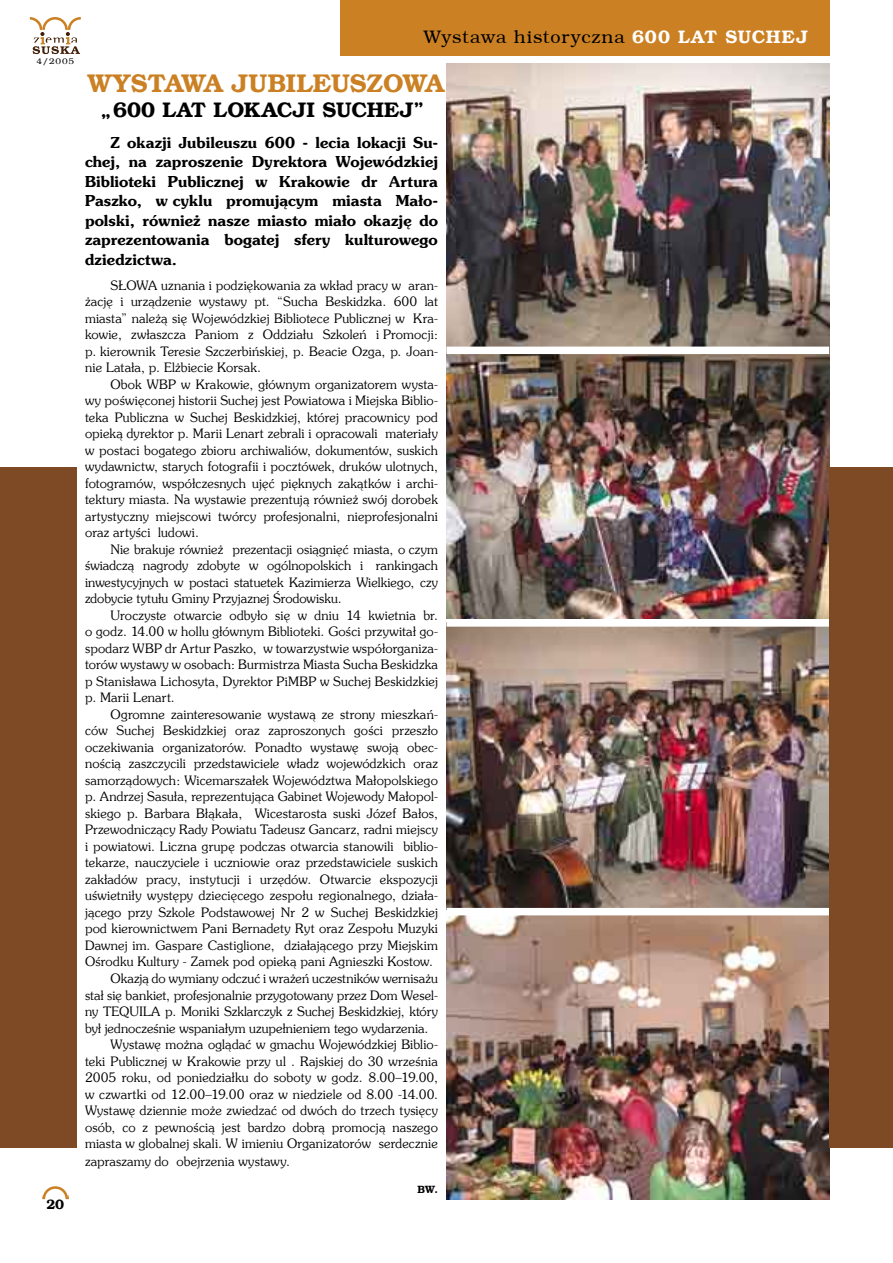
<style>
.page{position:relative;width:893px;height:1263px;background:#fff}
.page>*{position:absolute;margin:0;border:0;box-sizing:border-box;transform-origin:0 0}
.t1{font:700 25.5px "Brooklyn";color:#cb8123}
.t2{font:700 21px "Brooklyn";letter-spacing:.01em;color:#000}
.t3{font:18px "Brooklyn";letter-spacing:.045em;color:#000}
.Tekst{font:700 15px/19.5px "Southern";letter-spacing:.005em;color:#000;text-align:justify}
.t4{font:700 13.5px "Brooklyn";color:#000}
.Tekst-2{font:12.9px/16.5px "Southern";letter-spacing:.01em;color:#000;text-align:justify}
.Tekst-3{font:700 10.5px "Brooklyn";color:#000}
.t5{font:8.1px "Brooklyn";color:#000;scale:1.11 1}
.s1{font-weight:700;color:#fff}
</style>
<div class="page">
<svg style="left:30px;top:17px;width:51px;height:37px"></svg>
<div style="left:340px;top:0;width:489px;height:55px;background:#cb8123"></div>
<svg style="left:43px;top:1186px;width:25px;height:13px"></svg>
<img style="left:446px;top:64px;width:383px;height:555px">
<img style="left:446px;top:627px;width:383px;height:281px">
<img style="left:446px;top:915px;width:383px;height:284px">
<div style="left:446px;top:347px;width:383px;height:7px;background:#fff"></div>
<div style="left:0;top:468px;width:77px;height:680px;background:#7e4a26"></div>
<div style="left:829px;top:468px;width:64px;height:680px;background:#7e4a26"></div>
<p class="t5" style="left:36px;top:57px;width:36px">4/2005</p>
<p class="t4" style="left:47px;top:1197px;width:19px">20</p>
<p class="t3" style="left:424px;top:27px;width:386px">Wystawa historyczna <span class="s1">600 LAT SUCHEJ</span></p>
<p class="t1" style="left:88px;top:68px;width:358px">WYSTAWA JUBILEUSZOWA</p>
<p class="t2" style="left:101px;top:98px;width:331px">„600 LAT LOKACJI SUCHEJ”</p>
<p class="Tekst" style="left:85px;top:132px;width:354px;text-indent:26px">Z okazji Jubileuszu 600 - lecia lokacji Su&shy;chej, na zaproszenie Dyrektora Wojewódzkiej Biblioteki Publicznej w Krakowie dr Artura Paszko, w cyklu promującym miasta Mało&shy;polski, również nasze miasto miało okazję do zaprezentowania bogatej sfery kulturowego dziedzictwa.</p>
<p class="Tekst-2" style="left:85px;top:277px;width:354px;text-indent:26px">SŁOWA uznania i podziękowania za wkład pracy w aran&shy;żację i urządzenie wystawy pt. “Sucha Beskidzka. 600 lat miasta” należą się Wojewódzkiej Bibliotece Publicznej w Kra&shy;kowie, zwłaszcza Paniom z Oddziału Szkoleń i Promocji: p. kierownik Teresie Szczerbińskiej, p. Beacie Ozga, p. Joan&shy;nie Latała, p. Elżbiecie Korsak.</p>
<p class="Tekst-2" style="left:85px;top:376px;width:354px;text-indent:26px">Obok WBP w Krakowie, głównym organizatorem wysta&shy;wy poświęconej historii Suchej jest Powiatowa i Miejska Biblio&shy;teka Publiczna w Suchej Beskidzkiej, której pracownicy pod opieką dyrektor p. Marii Lenart zebrali i opracowali materiały w postaci bogatego zbioru archiwaliów, dokumentów, suskich wydawnictw, starych fotografii i pocztówek, druków ulotnych, fotogramów, współczesnych ujęć pięknych zakątków i archi&shy;tektury miasta. Na wystawie prezentują również swój dorobek artystyczny miejscowi twórcy profesjonalni, nieprofesjonalni oraz artyści ludowi.</p>
<p class="Tekst-2" style="left:85px;top:541px;width:354px;text-indent:26px">Nie brakuje również prezentacji osiągnięć miasta, o czym świadczą nagrody zdobyte w ogólnopolskich i rankingach inwestycyjnych w postaci statuetek Kazimierza Wielkiego, czy zdobycie tytułu Gminy Przyjaznej Środowisku.</p>
<p class="Tekst-2" style="left:85px;top:607px;width:354px;text-indent:26px">Uroczyste otwarcie odbyło się w dniu 14 kwietnia br. o godz. 14.00 w hollu głównym Biblioteki. Gości przywitał go&shy;spodarz WBP dr Artur Paszko, w towarzystwie współorganiza&shy;torów wystawy w osobach: Burmistrza Miasta Sucha Beskidzka p Stanisława Lichosyta, Dyrektor PiMBP w Suchej Beskidzkiej p. Marii Lenart.</p>
<p class="Tekst-2" style="left:85px;top:706px;width:354px;text-indent:26px">Ogromne zainteresowanie wystawą ze strony mieszkań&shy;ców Suchej Beskidzkiej oraz zaproszonych gości przeszło oczekiwania organizatorów. Ponadto wystawę swoją obec&shy;nością zaszczycili przedstawiciele władz wojewódzkich oraz samorządowych: Wicemarszałek Województwa Małopolskiego p. Andrzej Sasuła, reprezentująca Gabinet Wojewody Małopol&shy;skiego p. Barbara Błąkała, Wicestarosta suski Józef Bałos, Przewodniczący Rady Powiatu Tadeusz Gancarz, radni miejscy i powiatowi. Liczna grupę podczas otwarcia stanowili biblio&shy;tekarze, nauczyciele i uczniowie oraz przedstawiciele suskich zakładów pracy, instytucji i urzędów. Otwarcie ekspozycji uświetniły występy dziecięcego zespołu regionalnego, działa&shy;jącego przy Szkole Podstawowej Nr 2 w Suchej Beskidzkiej pod kierownictwem Pani Bernadety Ryt oraz Zespołu Muzyki Dawnej im. Gaspare Castiglione, działającego przy Miejskim Ośrodku Kultury - Zamek pod opieką pani Agnieszki Kostow.</p>
<p class="Tekst-2" style="left:85px;top:970px;width:354px;text-indent:26px">Okazją do wymiany odczuć i wrażeń uczestników wernisażu stał się bankiet, profesjonalnie przygotowany przez Dom Wesel&shy;ny TEQUILA p. Moniki Szklarczyk z Suchej Beskidzkiej, który był jednocześnie wspaniałym uzupełnieniem tego wydarzenia.</p>
<p class="Tekst-2" style="left:85px;top:1036px;width:354px;text-indent:26px">Wystawę można oglądać w gmachu Wojewódzkiej Biblio&shy;teki Publicznej w Krakowie przy ul . Rajskiej do 30 września 2005 roku, od poniedziałku do soboty w godz. 8.00–19.00, w czwartki od 12.00–19.00 oraz w niedziele od 8.00 -14.00.<br>Wystawę dziennie może zwiedzać od dwóch do trzech tysięcy osób, co z pewnością jest bardzo dobrą promocją naszego miasta w globalnej skali. W imieniu Organizatorów serdecznie</p>
<p class="Tekst-2" style="left:85px;top:1153px;width:207px">zapraszamy do obejrzenia wystawy.</p>
<p class="Tekst-3" style="left:417px;top:1183px;width:22px">BW.</p>
</div>
